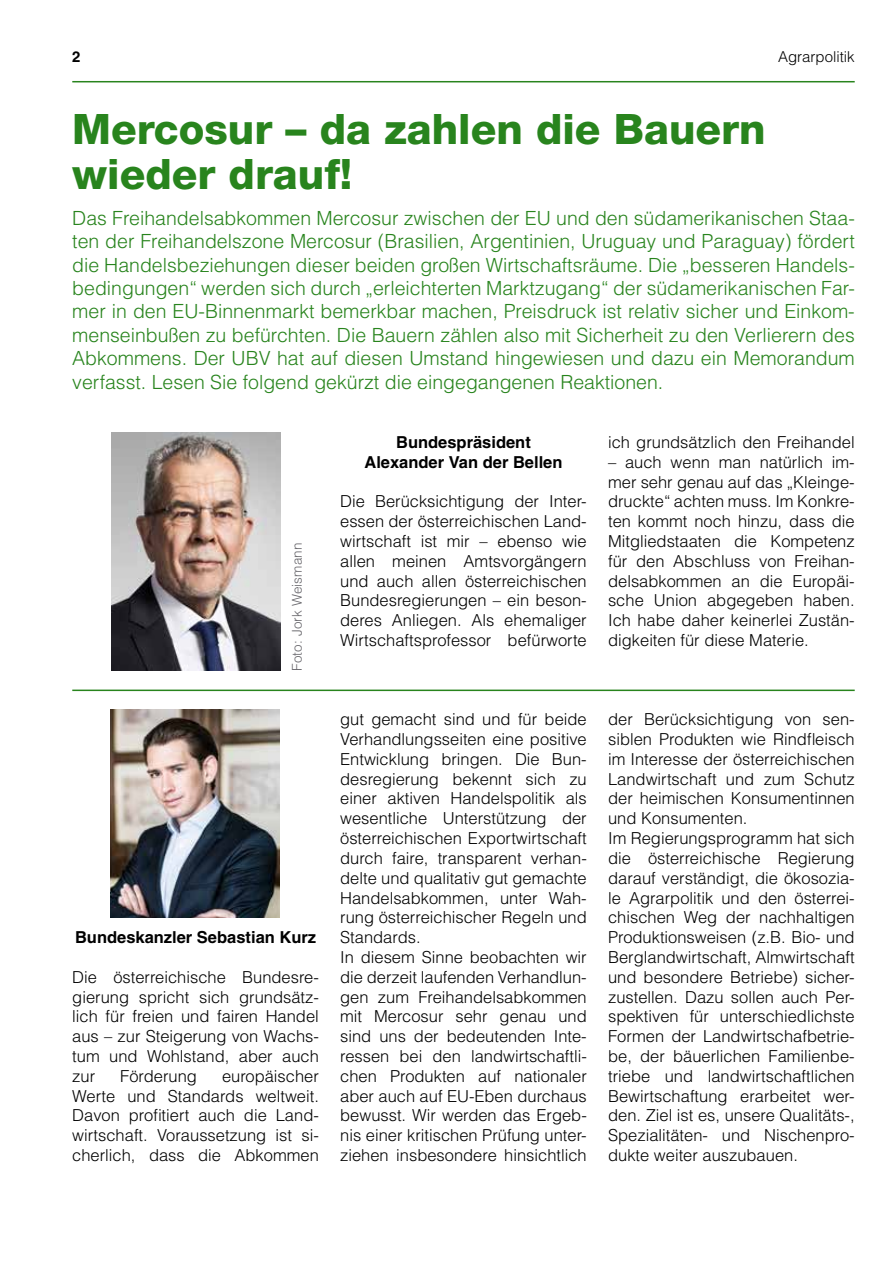
<style>
.page{position:relative;width:893px;height:1263px;background:#fff}
.page>*{position:absolute;margin:0;border:0;box-sizing:border-box;transform-origin:0 0}
.t1{font:800 42px/45px "Helvetica Neue";color:#28841d}
.t2{font:300 19.5px/23.4px "Helvetica";color:#28841d;text-align:justify}
.t3{font:300 16.5px/19.8px "Helvetica";color:#000;text-align:justify}
.t4{font:700 16.5px/19.8px "Helvetica";color:#000;text-align:center}
.t5{font:300 15px "Helvetica";color:#000}
.t6{font:700 15px "Helvetica";color:#000}
.t7{font:300 13.5px "Helvetica";letter-spacing:.01em;color:#68676c}
</style>
<div class="page">
<hr style="left:72px;top:81px;width:783px;height:1px;background:#28841d">
<img style="left:111px;top:709px;width:169px;height:208px">
<img style="left:111px;top:433px;width:169px;height:238px">
<hr style="left:72px;top:689px;width:783px;height:2px;background:#28841d">
<p class="t6" style="left:72px;top:48px;width:10px">2</p>
<p class="t5" style="left:778px;top:48px;width:78px">Agrarpolitik</p>
<h1 class="t1" style="left:72px;top:106px;width:695px">Mercosur – da zahlen die Bauern wieder drauf!</h1>
<p class="t2" style="left:72px;top:206px;width:784px">Das Freihandelsabkommen Mercosur zwischen der EU und den südamerikanischen Staa&shy;ten der Freihandelszone Mercosur (Brasilien, Argentinien, Uruguay und Paraguay) fördert die Handelsbeziehungen dieser beiden großen Wirtschaftsräume. Die „besseren Handels&shy;bedingungen“ werden sich durch „erleichterten Marktzugang“ der südamerikanischen Far&shy;mer in den EU-Binnenmarkt bemerkbar machen, Preisdruck ist relativ sicher und Einkom&shy;menseinbußen zu befürchten. Die Bauern zählen also mit Sicherheit zu den Verlierern des Abkommens. Der UBV hat auf diesen Umstand hingewiesen und dazu ein Memorandum verfasst. Lesen Sie folgend gekürzt die eingegangenen Reaktionen.</p>
<p class="t7" style="left:289px;top:671px;width:130px;rotate:-90deg">Foto: Jork Weismann</p>
<p class="t4" style="left:75px;top:927px;width:243px">Bundeskanzler Sebastian Kurz</p>
<p class="t3" style="left:72px;top:966px;width:248px">Die österreichische Bundesre&shy;gierung spricht sich grundsätz&shy;lich für freien und fairen Handel aus – zur Steigerung von Wachs&shy;tum und Wohlstand, aber auch zur</p>
<p class="t3" style="left:72px;top:1065px;width:248px;text-indent:150px">europäischer Werte und Standards weltweit.<br>Davon profitiert auch die Land&shy;wirtschaft. Voraussetzung ist si&shy;cherlich, dass die Abkommen</p>
<p class="t3" style="left:120px;top:1065px;width:78px">Förderung</p>
<p class="t4" style="left:364px;top:432px;width:200px">Bundespräsident<br>Alexander Van der Bellen</p>
<p class="t3" style="left:340px;top:491px;width:248px">Die Berücksichtigung der Inter&shy;essen der österreichischen Land&shy;wirtschaft ist mir – ebenso wie allen meinen Amtsvorgängern und auch allen österreichischen Bundesregierungen – ein beson&shy;deres Anliegen. Als ehemaliger Wirtschaftsprofessor befürworte</p>
<p class="t3" style="left:608px;top:432px;width:248px">ich grundsätzlich den Freihandel</p>
<p class="t3" style="left:608px;top:452px;width:248px">– auch wenn man natürlich im&shy;mer sehr genau auf das „Kleinge&shy;druckte“ achten muss. Im Konkre&shy;ten kommt noch hinzu, dass die Mitgliedstaaten die Kompetenz für den Abschluss von Freihan&shy;delsabkommen an die Europäi&shy;sche Union abgegeben haben.<br>Ich habe daher keinerlei Zustän&shy;digkeiten für diese Materie.</p>
<p class="t3" style="left:340px;top:709px;width:248px;text-align:left">gut gemacht sind und für beide<br>Verhandlungsseiten eine positive<br>Entwicklung bringen. Die Bun&shy;desregierung bekennt sich zu einer aktiven Handelspolitik als wesentliche Unterstützung der österreichischen Exportwirtschaft durch faire, transparent verhan&shy;delte und qualitativ gut gemachte<br>Handelsabkommen, unter Wah&shy;rung österreichischer Regeln und<br>Standards.<br>In diesem Sinne beobachten wir die derzeit laufenden Verhandlun&shy;gen zum Freihandelsabkommen mit Mercosur sehr genau und sind uns der bedeutenden Inte&shy;ressen bei den landwirtschaftli&shy;chen Produkten auf nationaler aber auch auf EU-Eben durchaus bewusst. Wir werden das Ergeb&shy;nis einer kritischen Prüfung unter&shy;ziehen insbesondere hinsichtlich</p>
<p class="t3" style="left:608px;top:709px;width:248px;text-align:left">der Berücksichtigung von sen&shy;siblen Produkten wie Rindfleisch im Interesse der österreichischen<br>Landwirtschaft und zum Schutz der heimischen Konsumentinnen und Konsumenten.<br>Im Regierungsprogramm hat sich die österreichische Regierung darauf verständigt, die ökosozia&shy;le Agrarpolitik und den österrei&shy;chischen Weg der nachhaltigen<br>Produktionsweisen (z.B. Bio- und<br>Berglandwirtschaft, Almwirtschaft und besondere Betriebe) sicher&shy;zustellen. Dazu sollen auch Per&shy;spektiven für unterschiedlichste<br>Formen der Landwirtschafbetrie&shy;be, der bäuerlichen Familienbe&shy;triebe und landwirtschaftlichen<br>Bewirtschaftung erarbeitet wer&shy;den. Ziel ist es, unsere Qualitäts-,<br>Spezialitäten- und Nischenpro&shy;dukte weiter auszubauen.</p>
</div>
